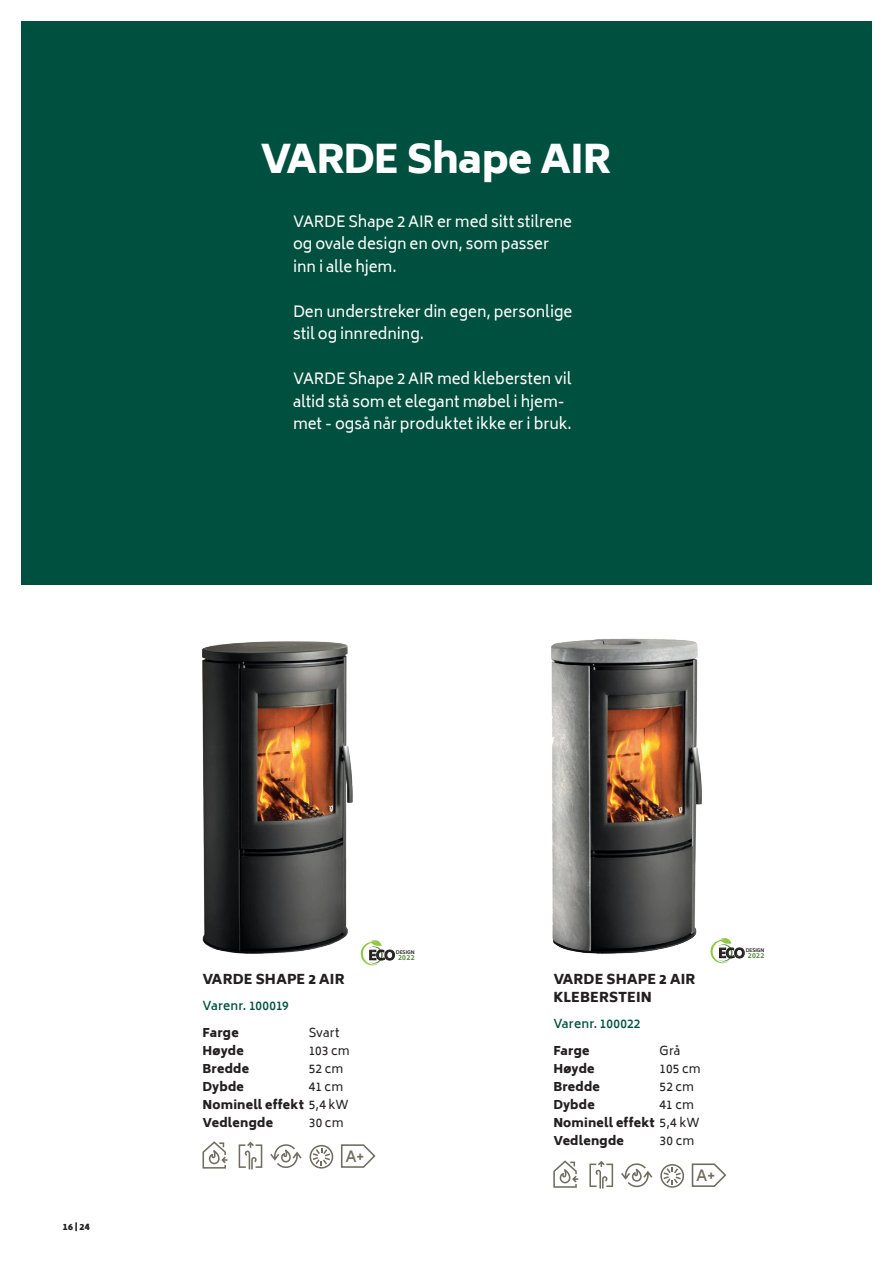
<style>
.page{position:relative;width:893px;height:1263px;background:#fff}
.page>*{position:absolute;margin:0;border:0;box-sizing:border-box;transform-origin:0 0}
.t1{font:900 39px "Biryani";letter-spacing:-.025em;color:#fff}
.t2{font:15px/22.5px "Biryani";letter-spacing:-.005em;color:#fff}
.t3{font:600 15px "Biryani";color:#706c60}
.t4{font:900 13.5px/18px "Biryani";letter-spacing:.005em;color:#231f20}
.t5{font:700 12.6px "Biryani";letter-spacing:-.05em;color:#231f20}
.t6{font:900 12px/18px "Biryani";letter-spacing:.015em;color:#231f20}
.t7{font:12px "Biryani";letter-spacing:.015em;color:#231f20}
.t8{font:600 12px "Biryani";letter-spacing:.015em;color:#00503f}
.t9{font:900 9px "Biryani";color:#231f20}
.t10{font:700 7.05px "Biryani";letter-spacing:.05em;color:#558741}
.t11{font:700 4.8px "Biryani";letter-spacing:-.025em;color:#231f20}
.s1{font-weight:400}
</style>
<div class="page">
<div style="left:21px;top:21px;width:851px;height:564px;background:#00503f"></div>
<svg style="left:363px;top:940px;width:32px;height:26px"></svg>
<img style="left:202px;top:641px;width:163px;height:320px">
<svg style="left:202px;top:1141px;width:25px;height:27px"></svg>
<svg style="left:239px;top:1142px;width:23px;height:27px"></svg>
<svg style="left:270px;top:1144px;width:32px;height:24px"></svg>
<svg style="left:310px;top:1145px;width:23px;height:23px"></svg>
<svg style="left:340px;top:1144px;width:36px;height:24px"></svg>
<img style="left:551px;top:638px;width:151px;height:315px">
<svg style="left:710px;top:938px;width:35px;height:26px"></svg>
<svg style="left:553px;top:1160px;width:25px;height:28px"></svg>
<svg style="left:589px;top:1161px;width:24px;height:27px"></svg>
<svg style="left:621px;top:1163px;width:31px;height:24px"></svg>
<svg style="left:660px;top:1164px;width:24px;height:24px"></svg>
<svg style="left:691px;top:1163px;width:36px;height:24px"></svg>
<h1 class="t1" style="left:260px;top:137px;width:353px">VARDE Shape AIR</h1>
<p class="t2" style="left:293px;top:210px;width:281px">VARDE Shape 2 AIR er med sitt stilrene og ovale design en ovn, som passer inn i alle hjem.</p>
<p class="t2" style="left:293px;top:300px;width:281px">Den understreker din egen, personlige stil og innredning.</p>
<p class="t2" style="left:293px;top:368px;width:280px">VARDE Shape 2 AIR med klebersten vil altid stå som et elegant møbel i hjem&shy;met - også når produktet ikke er i bruk.</p>
<p class="t9" style="left:63px;top:1222px;width:28px">16 | 24</p>
<p class="t4" style="left:203px;top:970px;width:144px">VARDE SHAPE 2 AIR</p>
<p class="t8" style="left:202px;top:999px;width:88px">Varenr. 100019</p>
<p class="t6" style="left:202px;top:1024px;width:38px">Farge</p>
<p class="t7" style="left:309px;top:1026px;width:32px">Svart</p>
<p class="t6" style="left:202px;top:1042px;width:43px">Høyde</p>
<p class="t7" style="left:309px;top:1044px;width:42px">103 cm</p>
<p class="t6" style="left:202px;top:1060px;width:48px">Bredde</p>
<p class="t7" style="left:309px;top:1062px;width:36px">52 cm</p>
<p class="t6" style="left:202px;top:1078px;width:43px">Dybde</p>
<p class="t6" style="left:202px;top:1078px;width:148px;text-indent:106px"><span class="s1">41 cm<br></span>Nominell effekt <span class="s1">5,4 kW<br></span>Vedlengde</p>
<p class="t7" style="left:309px;top:1116px;width:36px">30 cm</p>
<p class="t11" style="left:396px;top:949px;width:20px">DESIGN</p>
<p class="t10" style="left:398px;top:953px;width:18px">2022</p>
<p class="t5" style="left:369px;top:948px;width:28px">ECO</p>
<p class="t3" style="left:345px;top:1147px;width:21px">A+</p>
<p class="t4" style="left:553px;top:970px;width:144px">VARDE SHAPE 2 AIR<br>KLEBERSTEIN</p>
<p class="t8" style="left:553px;top:1017px;width:89px">Varenr. 100022</p>
<p class="t6" style="left:553px;top:1042px;width:38px">Farge</p>
<p class="t7" style="left:660px;top:1044px;width:22px">Grå</p>
<p class="t6" style="left:553px;top:1060px;width:43px">Høyde</p>
<p class="t7" style="left:660px;top:1062px;width:42px">105 cm</p>
<p class="t6" style="left:553px;top:1078px;width:48px">Bredde</p>
<p class="t7" style="left:660px;top:1080px;width:36px">52 cm</p>
<p class="t6" style="left:553px;top:1096px;width:43px">Dybde</p>
<p class="t6" style="left:553px;top:1096px;width:148px;text-indent:106px"><span class="s1">41 cm<br></span>Nominell effekt <span class="s1">5,4 kW<br></span>Vedlengde</p>
<p class="t7" style="left:660px;top:1134px;width:36px">30 cm</p>
<p class="t11" style="left:746px;top:947px;width:20px">DESIGN</p>
<p class="t10" style="left:748px;top:951px;width:18px">2022</p>
<p class="t5" style="left:718px;top:946px;width:28px">ECO</p>
<p class="t3" style="left:696px;top:1167px;width:21px">A+</p>
</div>
